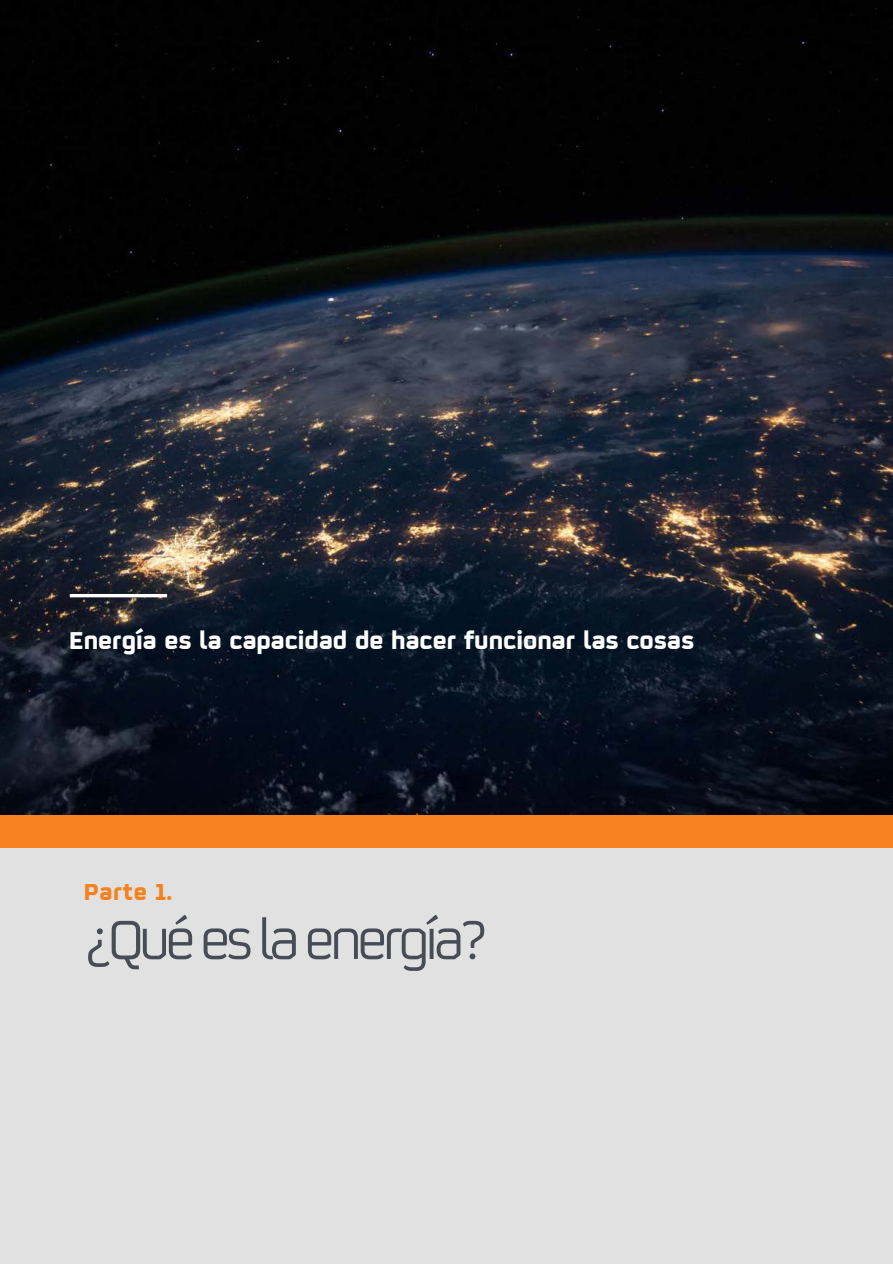
<style>
.page{position:relative;width:893px;height:1264px;background:#fff}
.page>*{position:absolute;margin:0;border:0;box-sizing:border-box;transform-origin:0 0}
.t1{font:60.9px "Repsol";letter-spacing:-.075em;color:#474c55}
.t2{font:700 27px "Repsol";color:#fff}
.t3{font:700 25.5px "Repsol";letter-spacing:.02em;color:#f5821f}
</style>
<div class="page">
<div style="left:0;top:814px;width:892px;height:33px;background:#f5821f"></div>
<div style="left:0;top:847px;width:892px;height:416px;background:#e2e1e1"></div>
<img style="left:0;top:0;width:892px;height:814px">
<hr style="left:70px;top:594px;width:97px;height:3px;background:#fff">
<p class="t2" style="left:69px;top:618px;width:626px">Energía es la capacidad de hacer funcionar las cosas</p>
<p class="t3" style="left:84px;top:870px;width:90px">Parte 1.</p>
<h1 class="t1" style="left:84px;top:897px;width:406px">¿Qué es la energía?</h1>
</div>
